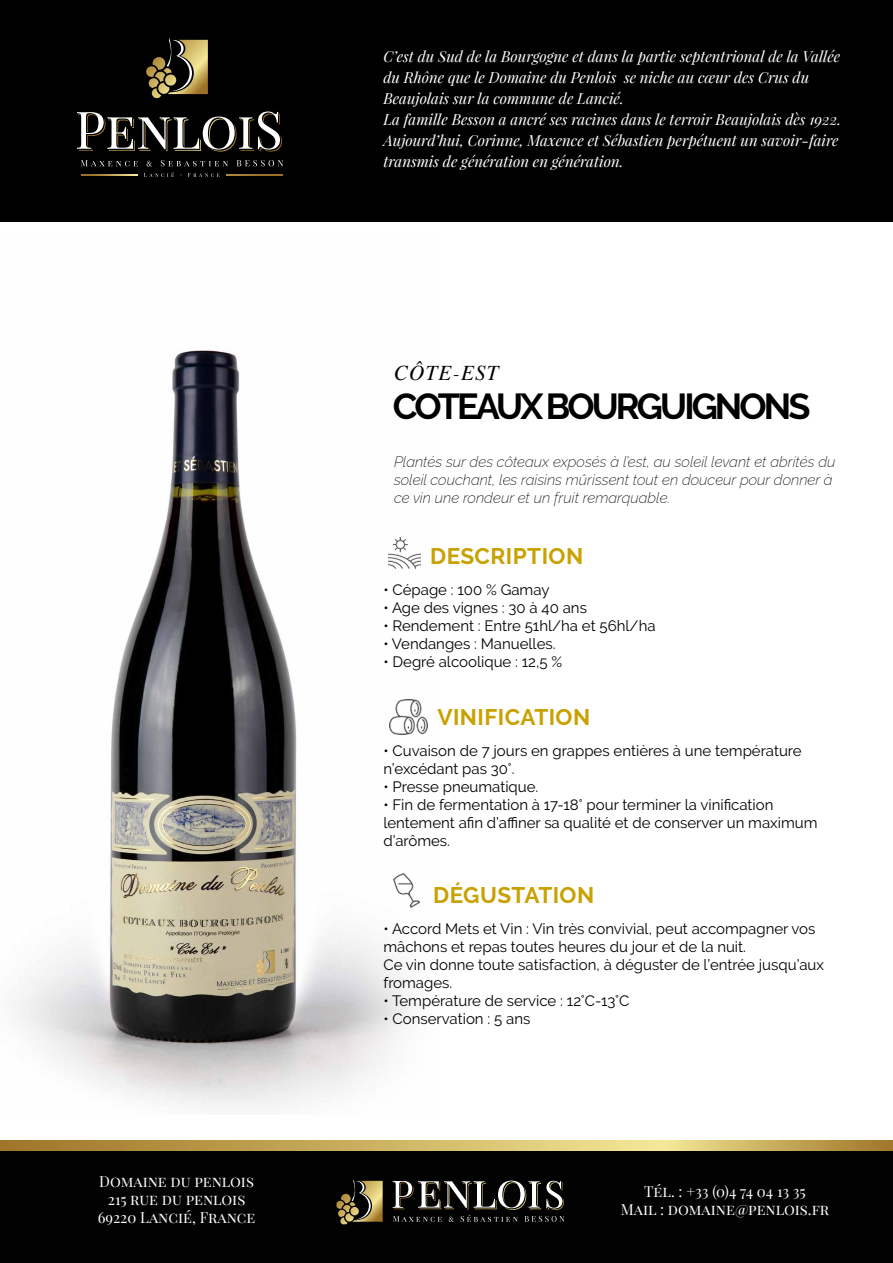
<style>
.page{position:relative;width:893px;height:1263px;background:#fff}
.page>*{position:absolute;margin:0;border:0;box-sizing:border-box;transform-origin:0 0}
.t1{font:700 36px "Raleway";letter-spacing:-.08em;color:#000}
.t2{font:700 22.5px "Raleway";letter-spacing:.02em;color:#c9a100}
.t3{font:italic 21px "Times";letter-spacing:.06em;color:#000}
.t4{font:15px/18px "Raleway";color:#000}
.t5{font:italic 15px/21px "Playfair Display";color:#fff}
.t6{font:italic 200 15px/18px "Raleway";color:#000}
.t7{font:15px/18px "Playfair Display SC";color:#fff;text-align:center}
</style>
<div class="page">
<div style="left:0;top:0;width:893px;height:221px;background:#000"></div>
<svg style="left:146px;top:38px;width:62px;height:60px"></svg>
<svg style="left:77px;top:112px;width:205px;height:40px"></svg>
<svg style="left:81px;top:160px;width:57px;height:6px"></svg>
<svg style="left:147px;top:161px;width:5px;height:5px"></svg>
<svg style="left:161px;top:160px;width:67px;height:6px"></svg>
<svg style="left:237px;top:160px;width:46px;height:6px"></svg>
<svg style="left:144px;top:172px;width:30px;height:5px"></svg>
<svg style="left:188px;top:173px;width:31px;height:4px"></svg>
<svg style="left:81px;top:175px;width:56px;height:1px"></svg>
<svg style="left:227px;top:175px;width:56px;height:1px"></svg>
<div style="left:0;top:1140px;width:893px;height:123px;background:#020203"></div>
<svg style="left:0;top:1140px;width:893px;height:10px;background:#c7ac5c"></svg>
<svg style="left:336px;top:1179px;width:47px;height:45px"></svg>
<svg style="left:393px;top:1180px;width:171px;height:42px"></svg>
<img style="left:18px;top:350px;width:410px;height:756px">
<img style="left:394px;top:873px;width:26px;height:35px">
<img style="left:390px;top:699px;width:37px;height:35px">
<img style="left:389px;top:538px;width:32px;height:31px">
<p class="t5" style="left:383px;top:45px;width:459px">C’est du Sud de la Bourgogne et dans la partie septentrional de la Vallée du Rhône que le Domaine du Penlois se niche au cœur des Crus du Beaujolais sur la commune de Lancié.<br>La famille Besson a ancré ses racines dans le terroir Beaujolais dès 1922.<br>Aujourd’hui, Corinne, Maxence et Sébastien perpétuent un savoir-faire transmis de génération en génération.</p>
<h3 class="t3" style="left:394px;top:355px;width:106px">CÔTE-EST</h3>
<h1 class="t1" style="left:393px;top:385px;width:419px">COTEAUX BOURGUIGNONS</h1>
<p class="t6" style="left:394px;top:451px;width:443px">Plantés sur des côteaux exposés à l’est, au soleil levant et abrités du soleil couchant, les raisins mûrissent tout en douceur pour donner à ce vin une rondeur et un fruit remarquable.</p>
<h2 class="t2" style="left:430px;top:544px;width:154px">DESCRIPTION</h2>
<p class="t4" style="left:383px;top:581px;width:168px">• Cépage : 100 % Gamay</p>
<p class="t4" style="left:383px;top:599px;width:205px">• Age des vignes : 30 à 40 ans</p>
<p class="t4" style="left:383px;top:617px;width:274px">• Rendement : Entre 51hl/ha et 56hl/ha</p>
<p class="t4" style="left:383px;top:635px;width:174px">• Vendanges : Manuelles.</p>
<p class="t4" style="left:383px;top:653px;width:180px">• Degré alcoolique : 12,5 %</p>
<h2 class="t2" style="left:437px;top:704px;width:154px">VINIFICATION</h2>
<p class="t4" style="left:383px;top:741px;width:420px">• Cuvaison de 7 jours en grappes entières à une température n’excédant pas 30°.</p>
<p class="t4" style="left:383px;top:777px;width:157px">• Presse pneumatique.</p>
<p class="t4" style="left:383px;top:795px;width:436px">• Fin de fermentation à 17-18° pour terminer la vinification lentement afin d’affiner sa qualité et de conserver un maximum d’arômes.</p>
<h2 class="t2" style="left:433px;top:883px;width:163px">DÉGUSTATION</h2>
<p class="t4" style="left:383px;top:920px;width:442px">• Accord Mets et Vin : Vin très convivial, peut accompagner vos mâchons et repas toutes heures du jour et de la nuit.<br>Ce vin donne toute satisfaction, à déguster de l’entrée jusqu’aux fromages.</p>
<p class="t4" style="left:383px;top:992px;width:248px">• Température de service : 12°C-13°C</p>
<p class="t4" style="left:383px;top:1010px;width:148px">• Conservation : 5 ans</p>
<p class="t7" style="left:98px;top:1172px;width:159px">Domaine du penlois<br>215 rue du penlois<br>69220 Lancié, France</p>
<p class="t7" style="left:621px;top:1182px;width:210px">Tél. : +33 (0)4 74 04 13 35<br>Mail : domaine@penlois.fr</p>
</div>
